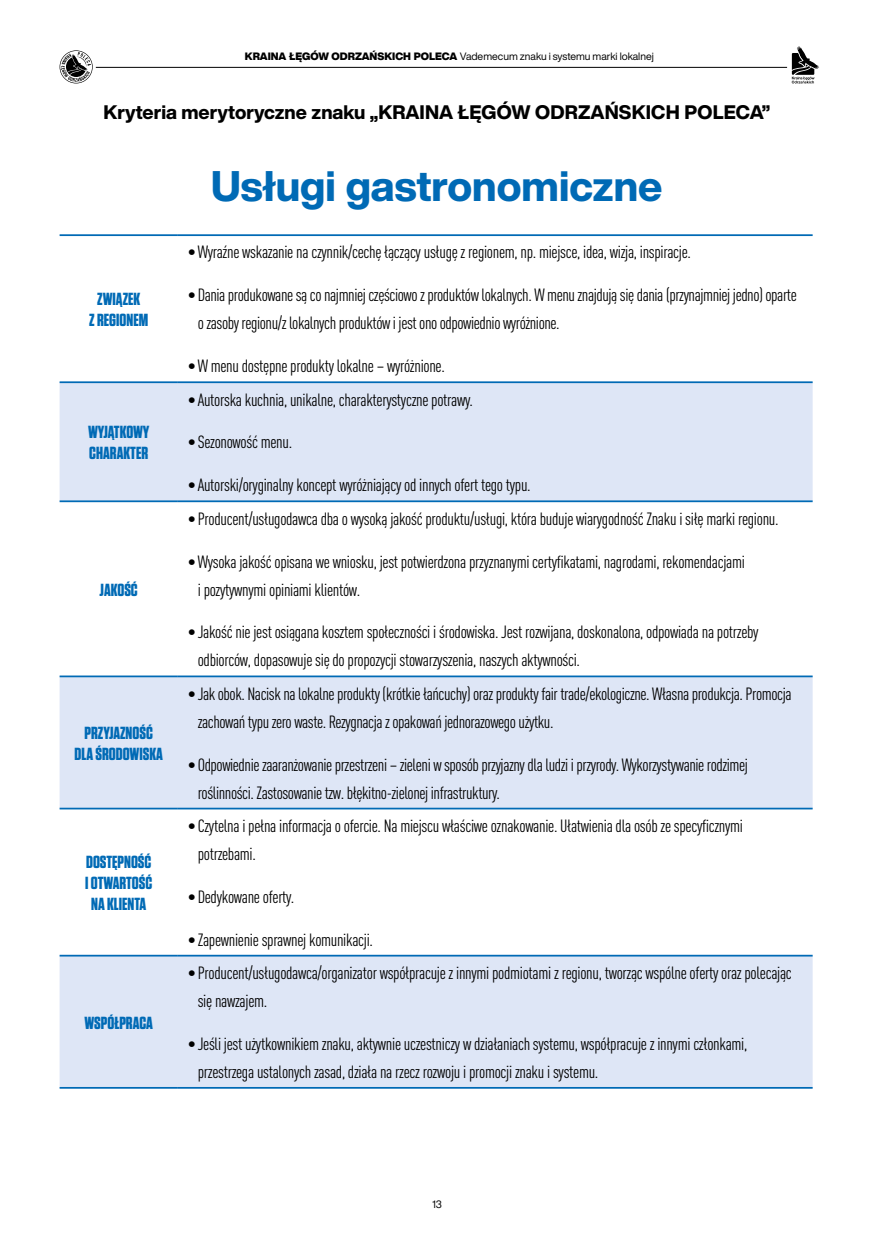
<style>
.page{position:relative;width:874px;height:1241px;background:#fff}
.page>*{position:absolute;margin:0;border:0;box-sizing:border-box;transform-origin:0 0}
.t1{font:800 42px "Helvetica Now Display";color:#006ab5}
.t2{font:800 19.25px "Helvetica Now Display";letter-spacing:.005em;color:#000}
.t3{font:17.5px/28px "FFDIN Pro Cond";letter-spacing:-.02em;color:#000}
.t4{font:700 17.5px/21px "Tungsten";color:#006ab5;text-align:center}
.t5{font:10.5px "Helvetica Now Display";color:#000}
.s1{font-weight:900}
</style>
<div class="page">
<svg style="left:60px;top:50px;width:33px;height:33px"></svg>
<hr style="left:96px;top:67px;width:690px;height:1px;background:#000">
<svg style="left:791px;top:46px;width:28px;height:37px"></svg>
<svg style="left:60px;top:236px;width:752px;height:1px"></svg>
<div style="left:60px;top:383px;width:752px;height:703px;background:#dee6f6"></div>
<svg style="left:60px;top:502px;width:752px;height:452px"></svg>
<hr style="left:60px;top:234px;width:118px;height:2px;background:#006ab5">
<hr style="left:178px;top:234px;width:634px;height:2px;background:#006ab5">
<hr style="left:60px;top:381px;width:118px;height:2px;background:#006ab5">
<hr style="left:178px;top:381px;width:634px;height:2px;background:#006ab5">
<hr style="left:60px;top:500px;width:118px;height:2px;background:#006ab5">
<hr style="left:178px;top:500px;width:634px;height:2px;background:#006ab5">
<hr style="left:60px;top:675px;width:118px;height:2px;background:#006ab5">
<hr style="left:178px;top:675px;width:634px;height:2px;background:#006ab5">
<hr style="left:60px;top:807px;width:118px;height:2px;background:#006ab5">
<hr style="left:178px;top:807px;width:634px;height:2px;background:#006ab5">
<hr style="left:60px;top:954px;width:118px;height:2px;background:#006ab5">
<hr style="left:178px;top:954px;width:634px;height:2px;background:#006ab5">
<hr style="left:60px;top:1086px;width:118px;height:2px;background:#006ab5">
<hr style="left:178px;top:1086px;width:634px;height:2px;background:#006ab5">
<p class="t5" style="left:245px;top:49px;width:410px"><span class="s1">KRAINA ŁĘGÓW ODRZAŃSKICH POLECA</span> Vademecum znaku i systemu marki lokalnej</p>
<p class="t2" style="left:104px;top:98px;width:667px">Kryteria merytoryczne znaku „Kraina Łęgów Odrzańskich Po leca”</p>
<p class="t4" style="left:89px;top:289px;width:60px">ZWIĄZEK<br>Z REGIONEM</p>
<p class="t4" style="left:88px;top:422px;width:63px;text-align:left">WYJĄTKOWY<br>CHARAKTER</p>
<p class="t4" style="left:100px;top:579px;width:40px">JAKOŚĆ</p>
<p class="t4" style="left:75px;top:722px;width:90px">PRZYJAZNOŚĆ<br>DLA ŚRODOWISKA</p>
<p class="t4" style="left:85px;top:851px;width:69px">DOSTĘPNOŚĆ<br>I OTWARTOŚĆ<br>NA KLIENTA</p>
<p class="t4" style="left:84px;top:1012px;width:70px">WSPÓŁPRACA</p>
<h1 class="t1" style="left:211px;top:157px;width:453px">Usługi gastronomiczne</h1>
<p class="t3" style="left:188px;top:237px;width:504px">• Wyraźne wskazanie na czynnik/cechę łączący usługę z regionem, np. miejsce, idea, wizja, inspiracje.</p>
<p class="t3" style="left:198px;top:280px;width:600px;text-indent:-10px">• Dania produkowane są co najmniej częściowo z produktów lokalnych. W menu znajdują się dania (przynajmniej jedno) oparte o zasoby regionu/z lokalnych produktów i jest ono odpowiednio wyróżnione.</p>
<p class="t3" style="left:188px;top:351px;width:258px">• W menu dostępne produkty lokalne – wyróżnione.</p>
<p class="t3" style="left:188px;top:384px;width:286px">• Autorska kuchnia, unikalne, charakterystyczne potrawy.</p>
<p class="t3" style="left:188px;top:427px;width:106px">• Sezonowość menu.</p>
<p class="t3" style="left:188px;top:470px;width:344px">• Autorski/oryginalny koncept wyróżniający od innych ofert tego typu.</p>
<p class="t3" style="left:188px;top:503px;width:592px">• Producent/usługodawca dba o wysoką jakość produktu/usługi, która buduje wiarygodność Znaku i siłę marki regionu.</p>
<p class="t3" style="left:198px;top:546px;width:548px;text-indent:-10px">• Wysoka jakość opisana we wniosku, jest potwierdzona przyznanymi certyfikatami, nagrodami, rekomendacjami i pozytywnymi opiniami klientów.</p>
<p class="t3" style="left:198px;top:617px;width:562px;text-indent:-10px">• Jakość nie jest osiągana kosztem społeczności i środowiska. Jest rozwijana, doskonalona, odpowiada na potrzeby odbiorców, dopasowuje się do propozycji stowarzyszenia, naszych aktywności.</p>
<p class="t3" style="left:198px;top:678px;width:595px;text-indent:-10px">• Jak obok. Nacisk na lokalne produkty (krótkie łańcuchy) oraz produkty fair trade/ekologiczne. Własna produkcja. Promocja zachowań typu zero waste. Rezygnacja z opakowań jednorazowego użytku.</p>
<p class="t3" style="left:198px;top:749px;width:551px;text-indent:-10px">• Odpowiednie zaaranżowanie przestrzeni – zieleni w sposób przyjazny dla ludzi i przyrody. Wykorzystywanie rodzimej roślinności. Zastosowanie tzw. błękitno-zielonej infrastruktury.</p>
<p class="t3" style="left:198px;top:810px;width:546px;text-indent:-10px">• Czytelna i pełna informacja o ofercie. Na miejscu właściwe oznakowanie. Ułatwienia dla osób ze specyficznymi potrzebami.</p>
<p class="t3" style="left:188px;top:881px;width:108px">• Dedykowane oferty.</p>
<p class="t3" style="left:188px;top:924px;width:187px">• Zapewnienie sprawnej komunikacji.</p>
<p class="t3" style="left:198px;top:957px;width:595px;text-indent:-10px">• Producent/usługodawca/organizator współpracuje z innymi podmiotami z regionu, tworząc wspólne oferty oraz polecając się nawzajem.</p>
<p class="t3" style="left:198px;top:1028px;width:550px;text-indent:-10px">• Jeśli jest użytkownikiem znaku, aktywnie uczestniczy w działaniach systemu, współpracuje z innymi członkami, przestrzega ustalonych zasad, działa na rzecz rozwoju i promocji znaku i systemu.</p>
<p class="t5" style="left:432px;top:1196px;width:11px">13</p>
</div>
